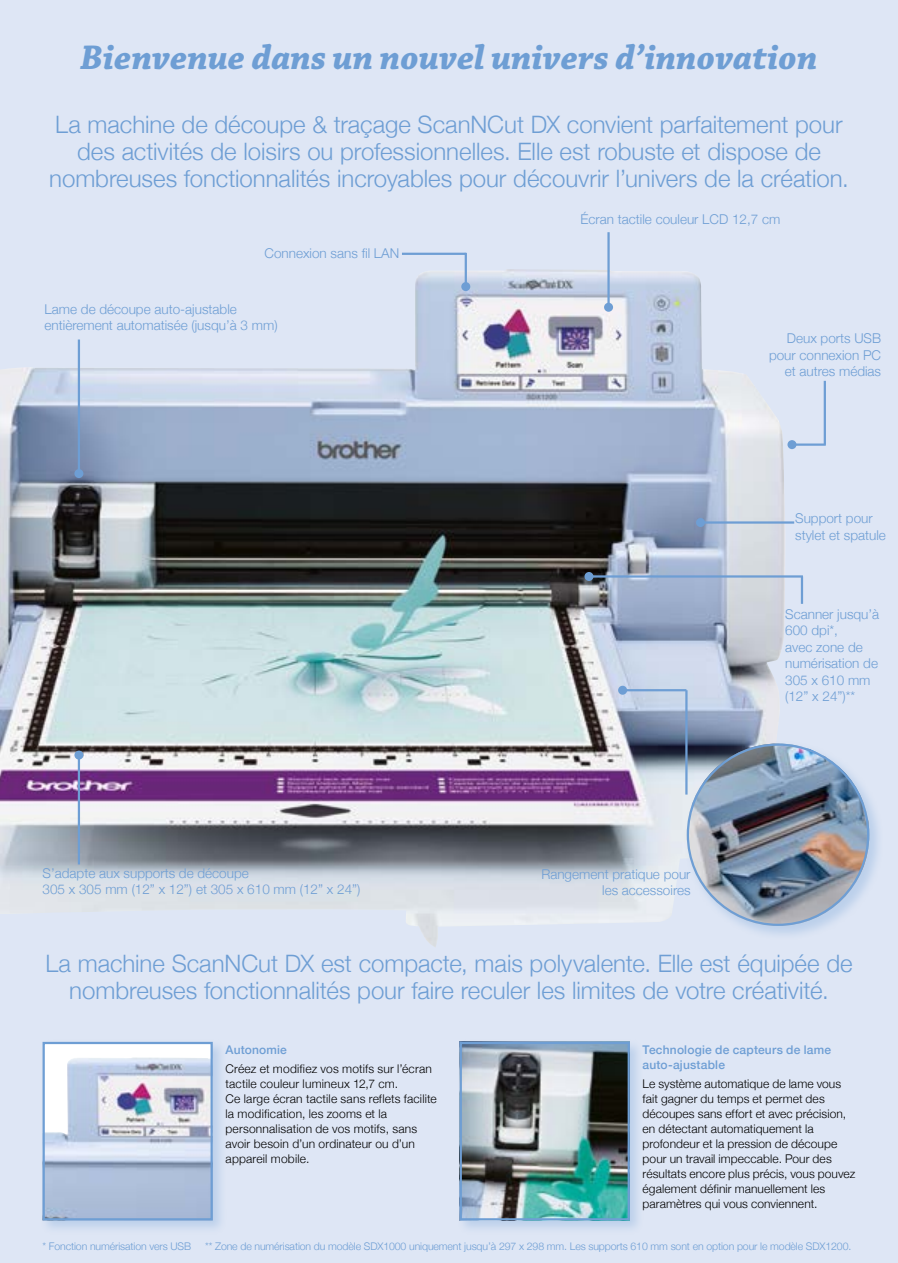
<style>
.page{position:relative;width:898px;height:1263px;background:#fff}
.page>*{position:absolute;margin:0;border:0;box-sizing:border-box;transform-origin:0 0}
.t1{font:italic 700 36px "Chaparral Pro";color:#6e9ed4}
.t2{font:300 24px/27px "Helvetica Neue";color:#6e9ed4;text-align:center}
.t3{font:300 13.5px/16.5px "Helvetica Neue";color:#6e9ed4}
.t4{font:300 12px/15px "Helvetica Neue";letter-spacing:.005em;color:#000}
.t5{font:500 12px/15px "Helvetica Neue";letter-spacing:.015em;color:#6e9ed4}
.t6{font:300 10.5px "Helvetica Neue";letter-spacing:-.01em;color:#6e9ed4}
</style>
<div class="page">
<div style="left:0;top:0;width:897px;height:1263px;background:#dee6f5"></div>
<div style="left:457px;top:1040px;width:186px;height:195px;background:#6e9ed4;opacity:.3"></div>
<img style="left:462px;top:1045px;width:164px;height:172px">
<div style="left:459px;top:1042px;width:170px;height:178px;border:2px solid #6e9ed4"></div>
<div style="left:41px;top:1040px;width:186px;height:195px;background:#6e9ed4;opacity:.3"></div>
<div style="left:44px;top:1043px;width:167px;height:176px;background:#fff"></div>
<img style="left:46px;top:1057px;width:164px;height:160px">
<div style="left:43px;top:1042px;width:170px;height:178px;border:2px solid #6e9ed4"></div>
<img style="left:0;top:269px;width:785px;height:678px">
<div style="left:684px;top:741px;width:198px;height:198px;background:#6e9ed4;opacity:.3"></div>
<img style="left:686px;top:743px;width:183px;height:183px;border-radius:91px">
<hr style="left:78px;top:339px;width:2px;height:135px;background:#6e9ed4">
<div style="left:74px;top:469px;width:9px;height:9px;background:#6e9ed4;border-radius:50%"></div>
<hr style="left:607px;top:232px;width:2px;height:75px;background:#6e9ed4">
<div style="left:604px;top:303px;width:9px;height:9px;background:#6e9ed4;border-radius:50%"></div>
<hr style="left:791px;top:443px;width:34px;height:3px;background:#6e9ed4">
<div style="left:787px;top:440px;width:9px;height:9px;background:#6e9ed4;border-radius:50%"></div>
<hr style="left:823px;top:381px;width:2px;height:64px;background:#6e9ed4">
<hr style="left:464px;top:253px;width:2px;height:34px;background:#6e9ed4">
<div style="left:461px;top:282px;width:9px;height:9px;background:#6e9ed4;border-radius:50%"></div>
<hr style="left:402px;top:253px;width:63px;height:2px;background:#6e9ed4">
<hr style="left:700px;top:521px;width:93px;height:3px;background:#6e9ed4">
<div style="left:695px;top:518px;width:9px;height:9px;background:#6e9ed4;border-radius:50%"></div>
<hr style="left:78px;top:755px;width:2px;height:109px;background:#6e9ed4">
<div style="left:74px;top:750px;width:9px;height:9px;background:#6e9ed4;border-radius:50%"></div>
<hr style="left:622px;top:689px;width:64px;height:2px;background:#6e9ed4">
<div style="left:618px;top:686px;width:9px;height:9px;background:#6e9ed4;border-radius:50%"></div>
<hr style="left:685px;top:690px;width:2px;height:104px;background:#6e9ed4">
<hr style="left:588px;top:575px;width:214px;height:3px;background:#6e9ed4">
<div style="left:584px;top:572px;width:9px;height:9px;background:#6e9ed4;border-radius:50%"></div>
<hr style="left:800px;top:576px;width:2px;height:28px;background:#6e9ed4">
<h1 class="t1" style="left:80px;top:37px;width:738px">Bienvenue dans un nouvel univers d’innovation</h1>
<h2 class="t2" style="left:49px;top:109px;width:800px">La machine de découpe &amp; traçage ScanNCut DX convient parfaitement pour des activités de loisirs ou professionnelles. Elle est robuste et dispose de nombreuses fonctionnalités incroyables pour découvrir l’univers de la création.</h2>
<p class="t3" style="left:264px;top:244px;width:136px">Connexion sans fil LAN</p>
<p class="t3" style="left:45px;top:299px;width:234px">Lame de découpe auto-ajustable entièrement automatisée (jusqu’à 3 mm)</p>
<p class="t3" style="left:43px;top:863px;width:319px">S’adapte aux supports de découpe<br>305 x 305 mm (12” x 12”) et 305 x 610 mm (12” x 24”)</p>
<p class="t3" style="left:580px;top:210px;width:201px">Écran tactile couleur LCD 12,7 cm</p>
<p class="t3" style="left:768px;top:329px;width:114px;text-align:right">Deux ports USB pour connexion PC et autres médias</p>
<p class="t3" style="left:794px;top:509px;width:92px">Support pour stylet et spatule</p>
<p class="t3" style="left:541px;top:865px;width:151px;text-align:right">Rangement pratique pour les accessoires</p>
<p class="t3" style="left:784px;top:604px;width:96px">Scanner jusqu’à<br>600 dpi*,<br>avec zone de numérisation de<br>305 x 610 mm (12” x 24”)**</p>
<h2 class="t2" style="left:45px;top:948px;width:808px">La machine ScanNCut DX est compacte, mais polyvalente. Elle est équipée de nombreuses fonctionnalités pour faire reculer les limites de votre créativité.</h2>
<p class="t5" style="left:225px;top:1041px;width:63px">Autonomie</p>
<p class="t4" style="left:225px;top:1060px;width:213px">Créez et modifiez vos motifs sur l’écran tactile couleur lumineux 12,7 cm.<br>Ce large écran tactile sans reflets facilite la modification, les zooms et la personnalisation de vos motifs, sans avoir besoin d’un ordinateur ou d’un appareil mobile.</p>
<p class="t5" style="left:642px;top:1041px;width:190px">Technologie de capteurs de lame auto-ajustable</p>
<p class="t4" style="left:642px;top:1075px;width:214px">Le système automatique de lame vous fait gagner du temps et permet des découpes sans effort et avec précision, en détectant automatiquement la profondeur et la pression de découpe pour un travail impeccable. Pour des résultats encore plus précis, vous pouvez également définir manuellement les paramètres qui vous conviennent.</p>
<p class="t6" style="left:43px;top:1238px;width:150px">* Fonction numérisation vers USB</p>
<p class="t6" style="left:205px;top:1238px;width:647px">** Zone de numérisation du modèle SDX1000 uniquement jusqu’à 297 x 298 mm. Les supports 610 mm sont en option pour le modèle SDX1200.</p>
</div>
